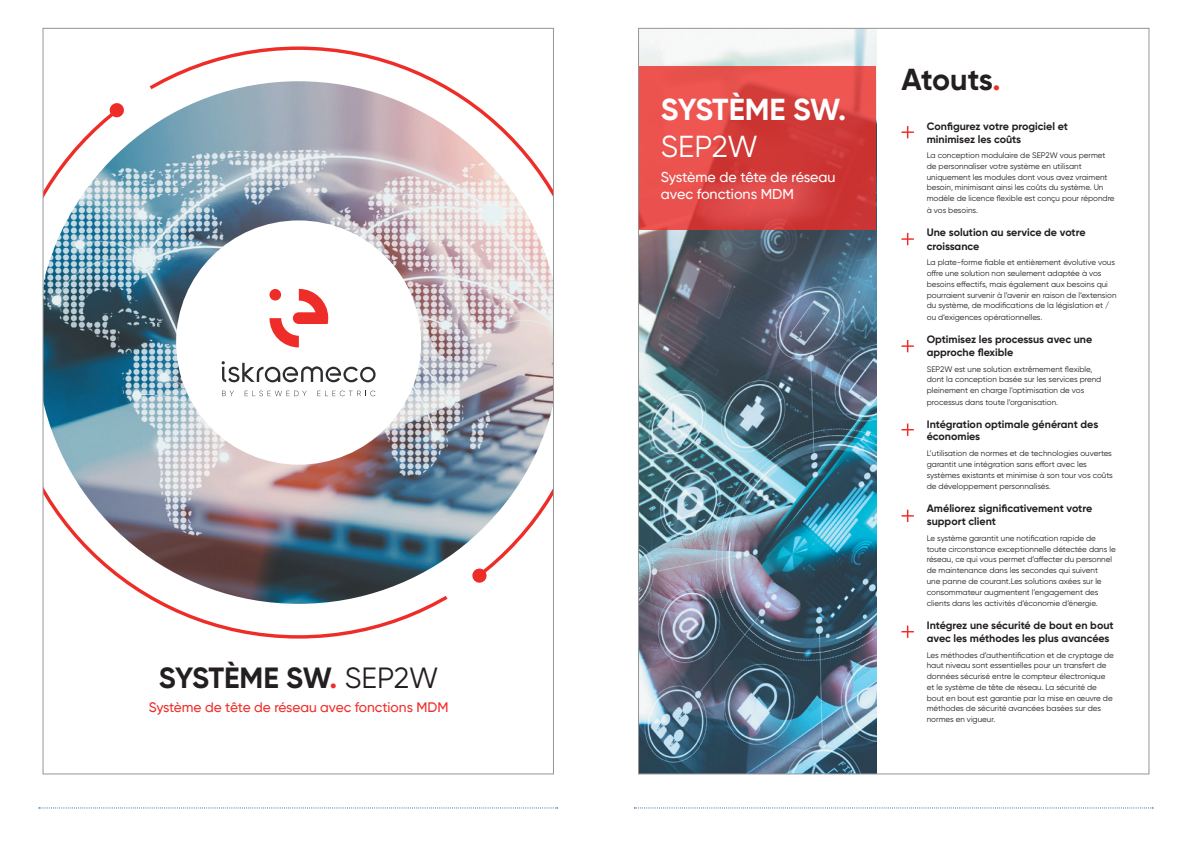
<style>
.page{position:relative;width:1191px;height:842px;background:#fff}
.page>*{position:absolute;margin:0;border:0;box-sizing:border-box;transform-origin:0 0}
.t1{font:700 30.4px "Gilroy";letter-spacing:-.02em;color:#fff}
.t2{font:700 30.4px "Gilroy";letter-spacing:-.02em;color:#231f20}
.t3{font:30.4px "Gilroy";letter-spacing:-.005em;color:#fff}
.t4{font:700 29.2px "Gilroy";letter-spacing:-.02em;color:#231f20}
.t5{font:500 14.3px/17.1px "Gilroy";color:#fff}
.t6{font:500 13.8px "Gilroy";color:#ee2d28}
.t7{font:700 10.7px/12.9px "Gilroy";color:#231f20}
.t8{font:8px/10.7px "Gilroy";color:#231f20}
.s1{color:#ee2d28}
.s2{font-weight:400}
</style>
<div class="page">
<svg style="left:39px;top:807px;width:519px;height:1px"></svg>
<svg style="left:634px;top:807px;width:519px;height:1px"></svg>
<svg style="left:159px;top:46px;width:279px;height:593px"></svg>
<img style="left:45px;top:81px;width:507px;height:523px">
<div style="left:176px;top:220px;width:245px;height:245px;background:#fff;border-radius:50%"></div>
<svg style="left:269px;top:289px;width:59px;height:58px"></svg>
<div style="left:269px;top:289px;width:12px;height:12px;background:#ee2d28;border-radius:50%"></div>
<svg style="left:222px;top:361px;width:153px;height:21px"></svg>
<svg style="left:222px;top:391px;width:12px;height:5px"></svg>
<svg style="left:245px;top:391px;width:62px;height:5px"></svg>
<svg style="left:317px;top:391px;width:58px;height:5px"></svg>
<img style="left:640px;top:30px;width:236px;height:742px">
<svg style="left:640px;top:66px;width:236px;height:163px;background:#dc4543"></svg>
<svg style="left:901px;top:126px;width:13px;height:12px"></svg>
<svg style="left:901px;top:233px;width:13px;height:12px"></svg>
<svg style="left:901px;top:340px;width:13px;height:12px"></svg>
<svg style="left:901px;top:424px;width:13px;height:12px"></svg>
<svg style="left:901px;top:510px;width:13px;height:12px"></svg>
<svg style="left:901px;top:625px;width:13px;height:13px"></svg>
<h2 class="t4" style="left:159px;top:660px;width:281px">SYSTÈME SW<span class="s1">.</span> <span class="s2">SEP2W</span></h2>
<h3 class="t6" style="left:149px;top:699px;width:301px">Système de tête de réseau avec fonctions MDM</h3>
<h1 class="t1" style="left:661px;top:91px;width:187px">SYSTÈME SW.</h1>
<h1 class="t3" style="left:661px;top:128px;width:99px">SEP2W</h1>
<h3 class="t5" style="left:661px;top:168px;width:176px">Système de tête de réseau avec fonctions MDM</h3>
<h1 class="t2" style="left:901px;top:61px;width:101px">Atouts<span class="s1">.</span></h1>
<h3 class="t7" style="left:926px;top:119px;width:142px">Configurez votre progiciel et minimisez les coûts</h3>
<p class="t8" style="left:926px;top:150px;width:189px">La conception modulaire de SEP2W vous permet de personnaliser votre système en utilisant uniquement les modules dont vous avez vraiment besoin, minimisant ainsi les coûts du système. Un modèle de licence flexible est conçu pour répondre</p>
<p class="t8" style="left:926px;top:205px;width:53px">à vos besoins.</p>
<h3 class="t7" style="left:926px;top:225px;width:160px;line-height:13.9px">Une solution au service de votre croissance</h3>
<p class="t8" style="left:926px;top:257px;width:191px">La plate-forme fiable et entièrement évolutive vous offre une solution non seulement adaptée à vos besoins effectifs, mais également aux besoins qui pourraient survenir à l’avenir en raison de l’extension du système, de modifications de la législation et /</p>
<p class="t8" style="left:926px;top:312px;width:117px">ou d’exigences opérationnelles.</p>
<h3 class="t7" style="left:926px;top:333px;width:167px">Optimisez les processus avec une approche flexible</h3>
<p class="t8" style="left:926px;top:363px;width:176px">SEP2W est une solution extrêmement flexible, dont la conception basée sur les services prend pleinement en charge l’optimisation de vos</p>
<p class="t8" style="left:926px;top:396px;width:133px">processus dans toute l’organisation.</p>
<h3 class="t7" style="left:926px;top:417px;width:173px">Intégration optimale générant des économies</h3>
<p class="t8" style="left:926px;top:448px;width:187px">L’utilisation de normes et de technologies ouvertes garantit une intégration sans effort avec les systèmes existants et minimise à son tour vos coûts</p>
<p class="t8" style="left:926px;top:481px;width:125px">de développement personnalisés.</p>
<h3 class="t7" style="left:926px;top:502px;width:167px">Améliorez significativement votre support client</h3>
<p class="t8" style="left:926px;top:533px;width:190px">Le système garantit une notification rapide de toute circonstance exceptionnelle détectée dans le réseau, ce qui vous permet d’affecter du personnel de maintenance dans les secondes qui suivent<br>une panne de courant.Les solutions axées sur le consommateur augmentent l’engagement des</p>
<p class="t8" style="left:926px;top:598px;width:172px">clients dans les activités d’économie d’énergie.</p>
<h3 class="t7" style="left:926px;top:619px;width:188px">Intégrez une sécurité de bout en bout avec les méthodes les plus avancées</h3>
<p class="t8" style="left:926px;top:649px;width:189px">Les méthodes d’authentification et de cryptage de haut niveau sont essentielles pour un transfert de données sécurisé entre le compteur électronique et le système de tête de réseau. La sécurité de bout en bout est garantie par la mise en œuvre de méthodes de sécurité avancées basées sur des normes en vigueur.</p>
</div>
